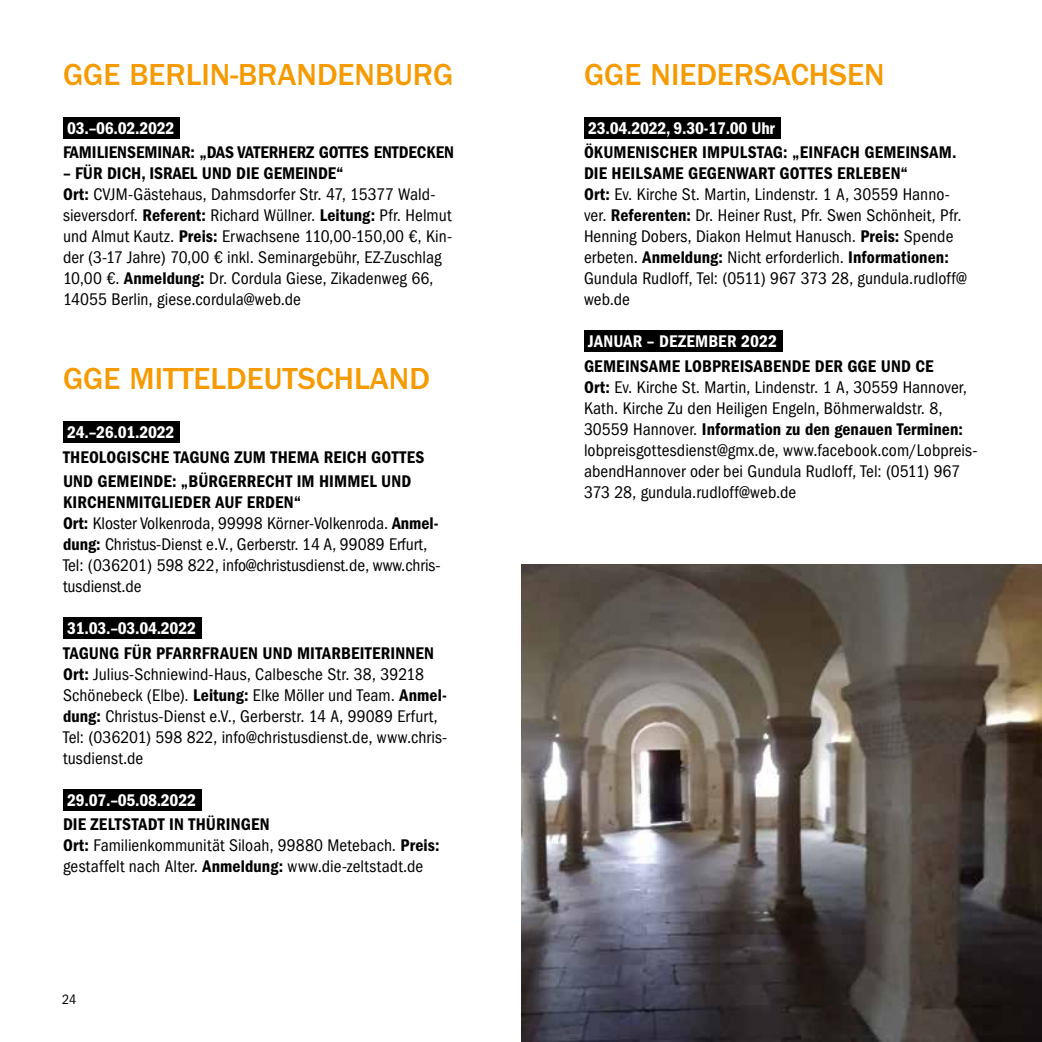
<style>
.page{position:relative;width:1042px;height:1042px;background:#fff}
.page>*{position:absolute;margin:0;border:0;box-sizing:border-box;transform-origin:0 0}
.t1{font:500 31.5px "ITC Franklin Gothic Std";color:#f59a00}
.t2{font:condensed 17.5px/21px "ITC Franklin Gothic Std";letter-spacing:.005em;color:#000}
.t3{font:17.5px/24.5px "ITC Franklin Gothic Std Dm Cd";letter-spacing:.01em;color:#000}
.t4{font:17.5px "ITC Franklin Gothic Std Dm Cd";letter-spacing:-.015em;color:#fff}
.t5{font:17.5px "ITC Franklin Gothic Std Dm Cd";letter-spacing:.01em;color:#fff}
.t6{font:condensed 14px "ITC Franklin Gothic Std";color:#000}
.s1{font-family:"ITC Franklin Gothic Std Dm Cd";font-stretch:normal}
.s2{font-family:"ITC Franklin Gothic Std";font-stretch:condensed}
</style>
<div class="page">
<div style="left:63px;top:117px;width:117px;height:22px;background:#000"></div>
<div style="left:63px;top:421px;width:117px;height:22px;background:#000"></div>
<div style="left:63px;top:617px;width:138px;height:22px;background:#000"></div>
<div style="left:63px;top:789px;width:138px;height:22px;background:#000"></div>
<div style="left:584px;top:117px;width:196px;height:22px;background:#000"></div>
<div style="left:584px;top:330px;width:198px;height:22px;background:#000"></div>
<img style="left:521px;top:564px;width:521px;height:478px">
<h1 class="t1" style="left:63px;top:57px;width:392px">GGE BERLIN-BRANDENBURG</h1>
<p class="t4" style="left:67px;top:118px;width:109px">03.–06.02.2022</p>
<p class="t3" style="left:63px;top:140px;width:392px">FAMILIENSEMINAR: „DAS VATERHERZ GOTTES ENTDECKEN</p>
<p class="t3" style="left:63px;top:161px;width:282px">– FÜR DICH, ISRAEL UND DIE GEMEINDE“</p>
<p class="t2" style="left:63px;top:184px;width:390px"><span class="s1">Ort:</span> CVJM-Gästehaus, Dahmsdorfer Str. 47, 15377 Wald&shy;sieversdorf. <span class="s1">Referent:</span> Richard Wüllner. <span class="s1">Leitung:</span> Pfr. Helmut und Almut Kautz. <span class="s1">Preis:</span> Erwachsene 110,00-150,00 €, Kin&shy;der (3-17 Jahre) 70,00 € inkl. Seminargebühr, EZ-Zuschlag 10,00 €. <span class="s1">Anmeldung:</span> Dr. Cordula Giese, Zikadenweg 66, 14055 Berlin, giese.cordula@web.de</p>
<h1 class="t1" style="left:63px;top:361px;width:368px">GGE MITTELDEUTSCHLAND</h1>
<p class="t4" style="left:67px;top:422px;width:109px">24.–26.01.2022</p>
<p class="t3" style="left:63px;top:445px;width:363px">THEOLOGISCHE TAGUNG ZUM THEMA REICH GOTTES<br>UND GEMEINDE: „BÜRGERRECHT IM HIMMEL UND</p>
<p class="t3" style="left:63px;top:490px;width:240px">KIRCHENMITGLIEDER AUF ERDEN“</p>
<p class="t2" style="left:63px;top:513px;width:379px"><span class="s1">Ort:</span> Kloster Volkenroda, 99998 Körner-Volkenroda. <span class="s1">Anmel&shy;dung:</span> Christus-Dienst e.V., Gerberstr. 14 A, 99089 Erfurt, Tel: (036201) 598 822, info@christusdienst.de, www.chris&shy;tusdienst.de</p>
<p class="t4" style="left:67px;top:618px;width:130px">31.03.–03.04.2022</p>
<p class="t3" style="left:63px;top:641px;width:373px">TAGUNG FÜR PFARRFRAUEN UND MITARBEITERINNEN</p>
<p class="t2" style="left:63px;top:663px;width:386px"><span class="s1">Ort:</span> Julius-Schniewind-Haus, Calbesche Str. 38, 39218<br>Schönebeck (Elbe). <span class="s1">Leitung:</span> Elke Möller und Team. <span class="s1">Anmel&shy;dung:</span> Christus-Dienst e.V., Gerberstr. 14 A, 99089 Erfurt, Tel: (036201) 598 822, info@christusdienst.de, www.chris&shy;tusdienst.de</p>
<p class="t4" style="left:67px;top:790px;width:130px">29.07.–05.08.2022</p>
<p class="t3" style="left:63px;top:812px;width:208px">DIE ZELTSTADT IN THÜRINGEN</p>
<p class="t2" style="left:63px;top:835px;width:378px"><span class="s1">Ort:</span> Familienkommunität Siloah, 99880 Metebach. <span class="s1">Preis: </span>gestaffelt nach Alter. <span class="s1">Anmeldung:</span> www.die-zeltstadt.de</p>
<p class="t6" style="left:62px;top:992px;width:16px">24</p>
<h1 class="t1" style="left:584px;top:57px;width:302px">GGE NIEDERSACHSEN</h1>
<p class="t4" style="left:588px;top:118px;width:188px">23.04.2022, 9.30-17.00 Uhr</p>
<p class="t3" style="left:584px;top:142px;width:374px;line-height:21px">ÖKUMENISCHER IMPULSTAG: „EINFACH GEMEINSAM.<br>DIE HEILSAME GEGENWART GOTTES ERLEBEN“</p>
<p class="t2" style="left:584px;top:184px;width:384px"><span class="s1">Ort:</span> Ev. Kirche St. Martin, Lindenstr. 1 A, 30559 Hanno&shy;ver. <span class="s1">Referenten:</span> Dr. Heiner Rust, Pfr. Swen Schönheit, Pfr.<br>Henning Dobers, Diakon Helmut Hanusch. <span class="s1">Preis:</span> Spende erbeten. <span class="s1">Anmeldung:</span> Nicht erforderlich. <span class="s1">Informationen:<br></span>Gundula Rudloff, Tel: (0511) 967 373 28, gundula.rudloff@ web.de</p>
<p class="t5" style="left:588px;top:331px;width:190px">JANUAR – DEZEMBER 2022</p>
<p class="t3" style="left:584px;top:354px;width:351px">GEMEINSAME LOBPREISABENDE DER GGE UND CE</p>
<p class="t2" style="left:584px;top:376px;width:384px"><span class="s1">Ort:</span> Ev. Kirche St. Martin, Lindenstr. 1 A, 30559 Hannover,<br>Kath. Kirche Zu den Heiligen Engeln, Böhmerwaldstr. 8,</p>
<p class="t3" style="left:584px;top:417px;width:380px"><span class="s2">30559 Hannover.</span> Information zu den genauen Terminen:</p>
<p class="t2" style="left:584px;top:439px;width:395px">lobpreisgottesdienst@gmx.de, www.facebook.com/Lobpreis&shy;abendHannover oder bei Gundula Rudloff, Tel: (0511) 967<br>373 28, gundula.rudloff@web.de</p>
</div>
